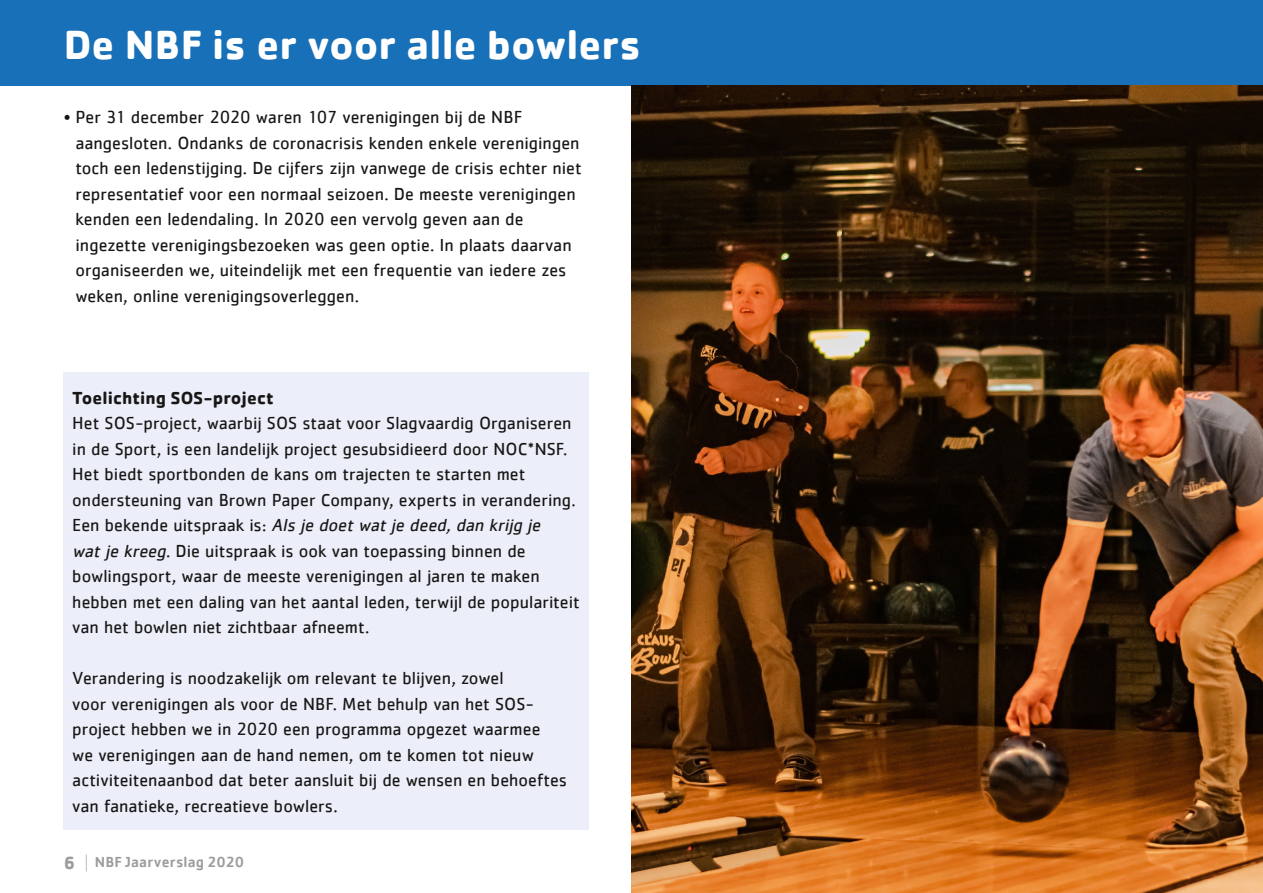
<style>
.page{position:relative;width:1263px;height:893px;background:#fff}
.page>*{position:absolute;margin:0;border:0;box-sizing:border-box;transform-origin:0 0}
.t1{font:700 42px "Cachet";color:#fff}
.t2{font:18px/25.5px "Cachet";color:#181716}
.t3{font:700 18px "Cachet";letter-spacing:.005em;color:#181716}
.t4{font:500 15px "Cachet";letter-spacing:.015em;color:#9c9c9d}
.s1{font-style:italic}
.s2{font-weight:700;font-size:18px}
.s3{font-weight:400;font-size:18px}
</style>
<div class="page">
<div style="left:0;top:0;width:1263px;height:85px;background:#1770b8"></div>
<img style="left:631px;top:85px;width:632px;height:808px">
<div style="left:64px;top:372px;width:525px;height:457px;background:#eceff9"></div>
<h1 class="t1" style="left:64px;top:18px;width:579px">De NBF is er voor alle bowlers</h1>
<p class="t2" style="left:75px;top:104px;width:508px;text-indent:-12px">• Per 31 december 2020 waren 107 verenigingen bij de NBF aangesloten. Ondanks de coronacrisis kenden enkele verenigingen toch een ledenstijging. De cijfers zijn vanwege de crisis echter niet representatief voor een normaal seizoen. De meeste verenigingen kenden een ledendaling. In 2020 een vervolg geven aan de ingezette verenigingsbezoeken was geen optie. In plaats daarvan organiseerden we, uiteindelijk met een frequentie van iedere zes weken, online verenigingsoverleggen.</p>
<p class="t3" style="left:72px;top:386px;width:203px">Toelichting SOS-project</p>
<p class="t2" style="left:72px;top:410px;width:509px">Het SOS-project, waarbij SOS staat voor Slagvaardig Organiseren in de Sport, is een landelijk project gesubsidieerd door NOC*NSF.<br>Het biedt sportbonden de kans om trajecten te starten met ondersteuning van Brown Paper Company, experts in verandering.<br>Een bekende uitspraak is: <span class="s1">Als je doetwatje deed,dan krijg je watje kreeg</span>. Die uitspraak is ook van toepassing binnen de bowlingsport, waar de meeste verenigingen al jaren te maken hebben met een daling van het aantal leden, terwijl de populariteit van het bowlen niet zichtbaar afneemt.</p>
<p class="t2" style="left:72px;top:665px;width:496px">Verandering is noodzakelijk om relevant te blijven, zowel<br>voor verenigingen als voor de NBF. Met behulp van het SOS&shy;project hebben we in 2020 een programma opgezet waarmee<br>we verenigingen aan de hand nemen, om te komen tot nieuw activiteitenaanbod dat beter aansluit bij de wensen en behoeftes van fanatieke, recreatieve bowlers.</p>
<p class="t4" style="left:64px;top:852px;width:182px"><span class="s2">6</span> <span class="s3">|</span> NBF Jaarverslag 2020</p>
</div>
